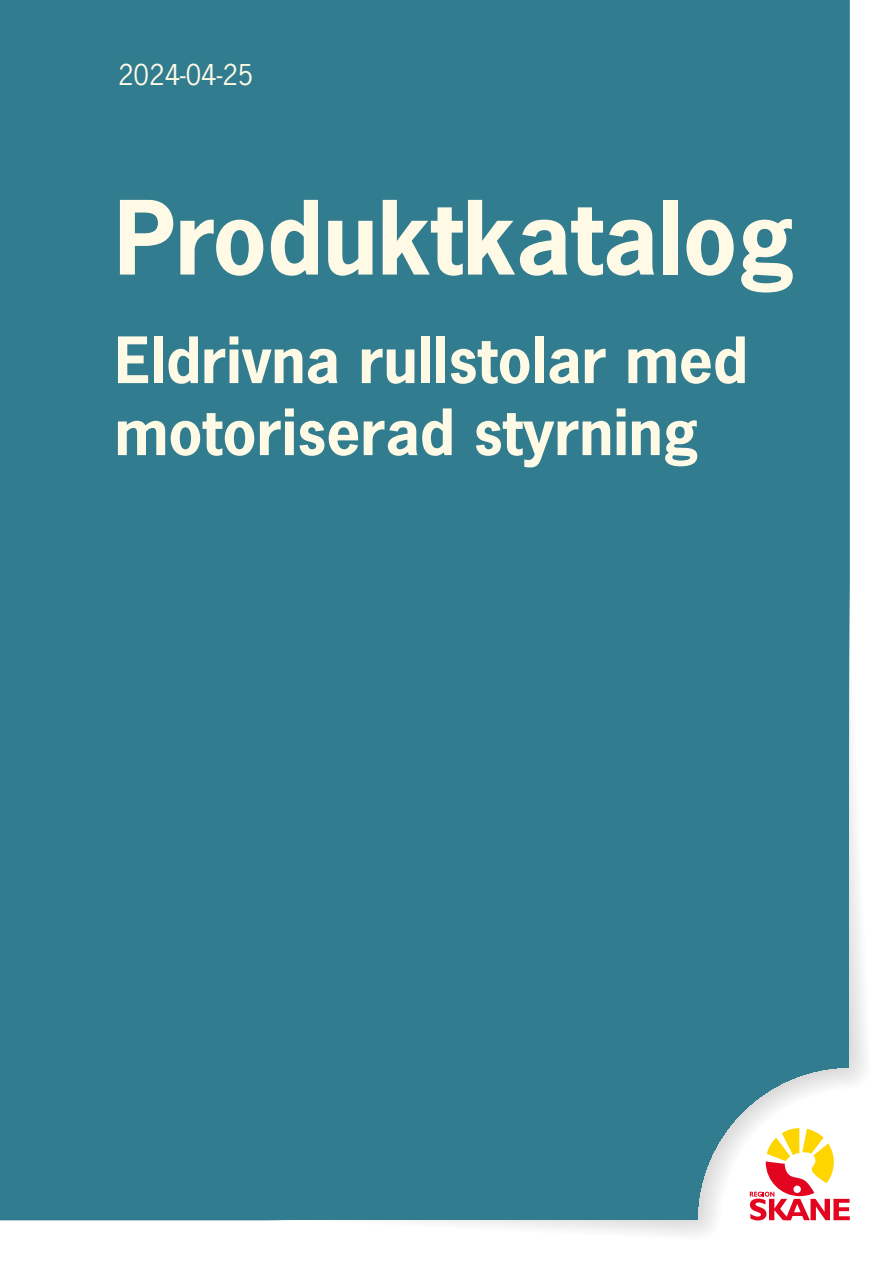
<style>
.page{position:relative;width:893px;height:1263px;background:#fff}
.page>*{position:absolute;margin:0;border:0;box-sizing:border-box;transform-origin:0 0}
.Dokumenttitel_1{font:700 96px "News Gothic Std";color:#fefae6}
.Dokumenttitel_2{font:700 60px/72px "News Gothic Std";color:#fefae6}
.t1{font:27px "News Gothic Std";color:#fefae6}
</style>
<div class="page">
<div style="left:0;top:0;width:850px;height:1221px;background:#317c8e"></div>
<div style="left:125px;top:576px;width:724px;height:643px;background:#317c8e"></div>
<svg style="left:750px;top:1128px;width:100px;height:92px"></svg>
<p class="t1" style="left:118px;top:57px;width:137px">2024-04-25</p>
<h1 class="Dokumenttitel_1" style="left:115px;top:175px;width:682px">Produktkatalog</h1>
<h2 class="Dokumenttitel_2" style="left:115px;top:323px;width:635px">Eldrivna rullstolar med motoriserad styrning</h2>
</div>
